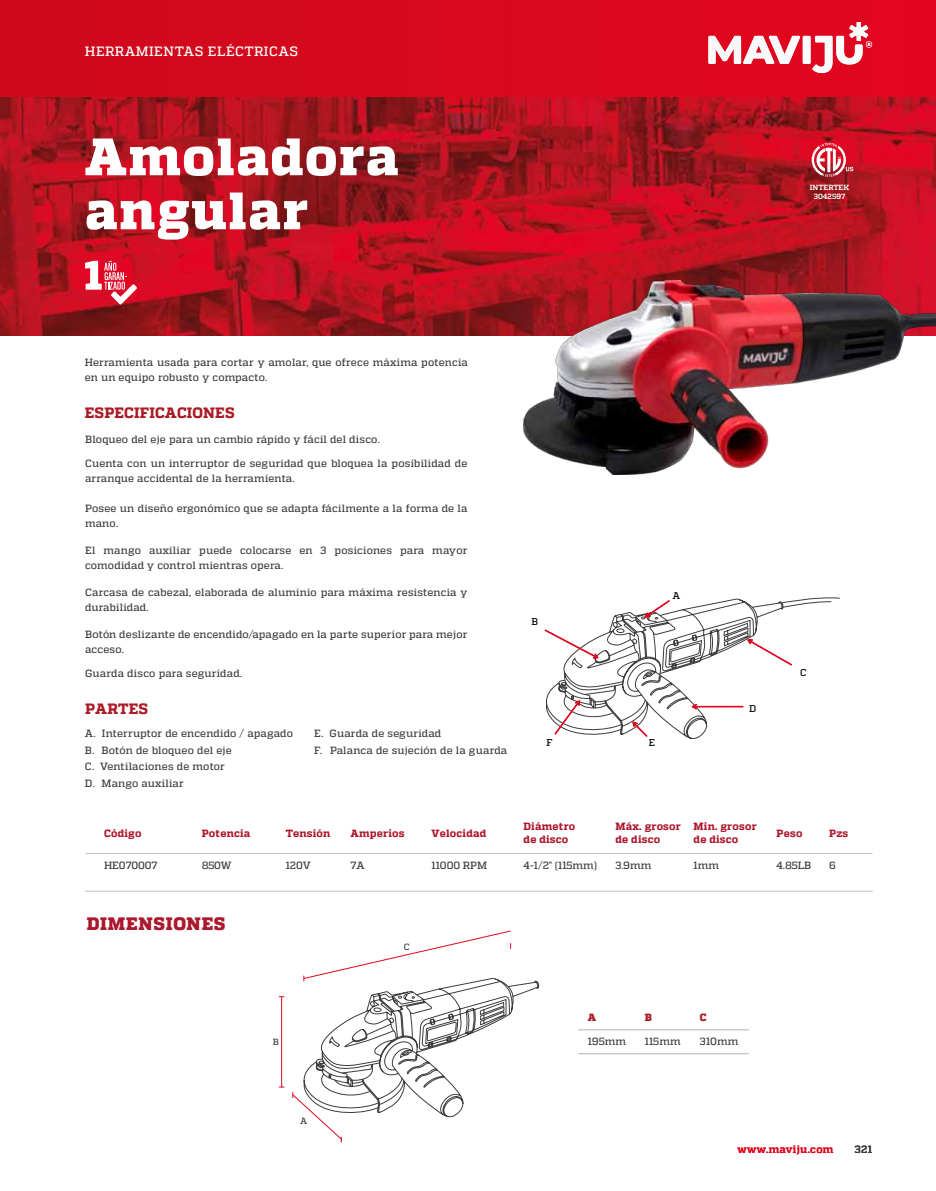
<style>
.page{position:relative;width:936px;height:1191px;background:#fff}
.page>*{position:absolute;margin:0;border:0;box-sizing:border-box;transform-origin:0 0}
.t1{font:800 52.5px/54px "Quadon";letter-spacing:.025em;color:#fff}
.t2{font:800 18px "Quadon";letter-spacing:.04em;color:#ac182d}
.t3{font:800 15px "Quadon";letter-spacing:.01em;color:#ac1a25}
.t4{font:500 13.5px "Quadon";letter-spacing:.035em;color:#fff}
.t5{font:500 10.5px/15px "Quadon";letter-spacing:.015em;color:#3c3c3b}
.t6{font:800 10.5px/12.6px "Quadon";letter-spacing:.02em;color:#ac182d}
.t7{font:700 10.5px "Quadon";letter-spacing:.03em;color:#e2071e}
.t8{font:500 10.5px "Quadon";letter-spacing:-.01em;color:#3c3c3b}
.t9{font:700 10.5px "Quadon";color:#3c3c3b}
.t10{font:800 10.5px "Quadon";color:#ac1a25}
.t11{font:500 9.9px "Quadon";color:#000}
.t12{font:500 9px "Quadon";color:#3c3c3b}
.t13{font:700 7.5px/8.7px "Quadon";color:#fff;text-align:center}
</style>
<div class="page">
<img style="left:1px;top:0;width:934px;height:335px">
<img style="left:802px;top:36px;width:8px;height:28px">
<svg style="left:812px;top:22px;width:60px;height:51px"></svg>
<img style="left:849px;top:22px;width:19px;height:19px">
<svg style="left:708px;top:36px;width:92px;height:28px"></svg>
<img style="left:0;top:0;width:1px;height:1191px">
<svg style="left:546px;top:98px;width:389px;height:182px;background:#b61221"></svg>
<svg style="left:85px;top:261px;width:52px;height:43px"></svg>
<hr style="left:86px;top:853px;width:786px;height:1px;background:#c6c6c6">
<hr style="left:85px;top:890px;width:787px;height:1px;background:#c6c6c6">
<hr style="left:578px;top:1029px;width:170px;height:1px;background:#c6c6c6">
<hr style="left:578px;top:1053px;width:170px;height:1px;background:#c6c6c6">
<img style="left:523px;top:280px;width:412px;height:194px">
<svg style="left:544px;top:597px;width:296px;height:142px"></svg>
<svg style="left:292px;top:930px;width:247px;height:212px"></svg>
<hr style="left:281px;top:996px;width:1px;height:91px;background:#e2071e">
<svg style="left:811px;top:143px;width:42px;height:34px"></svg>
<p class="t4" style="left:85px;top:44px;width:215px">HERRAMIENTAS ELÉCTRICAS</p>
<h1 class="t1" style="left:85px;top:131px;width:315px">Amoladora angular</h1>
<p class="t13" style="left:809px;top:183px;width:41px">INTERTEK<br>3042597</p>
<p class="t5" style="left:85px;top:355px;width:384px">Herramienta usada para cortar y amolar, que ofrece máxima potencia en un equipo robusto y compacto.</p>
<h3 class="t3" style="left:85px;top:404px;width:151px">ESPECIFICACIONES</h3>
<p class="t5" style="left:85px;top:432px;width:296px">Bloqueo del eje para un cambio rápido y fácil del disco.</p>
<p class="t5" style="left:85px;top:456px;width:384px">Cuenta con un interruptor de seguridad que bloquea la posibilidad de arranque accidental de la herramienta.</p>
<p class="t5" style="left:85px;top:501px;width:384px">Posee un diseño ergonómico que se adapta fácilmente a la forma de la mano.</p>
<p class="t5" style="left:85px;top:543px;width:384px">El mango auxiliar puede colocarse en 3 posiciones para mayor comodidad y control mientras opera.</p>
<p class="t5" style="left:85px;top:585px;width:384px">Carcasa de cabezal, elaborada de aluminio para máxima resistencia y durabilidad.</p>
<p class="t5" style="left:85px;top:627px;width:384px">Botón deslizante de encendido/apagado en la parte superior para mejor acceso.</p>
<p class="t5" style="left:85px;top:666px;width:159px">Guarda disco para seguridad.</p>
<h3 class="t3" style="left:85px;top:700px;width:65px">PARTES</h3>
<p class="t5" style="left:85px;top:725px;width:210px;line-height:16.5px">A. Interruptor de encendido / apagado<br>B. Botón de bloqueo del eje<br>C. Ventilaciones de motor<br>D. Mango auxiliar</p>
<p class="t5" style="left:314px;top:725px;width:194px;line-height:16.5px">E. Guarda de seguridad<br>F. Palanca de sujeción de la guarda</p>
<p class="t11" style="left:531px;top:615px;width:8px">B</p>
<p class="t11" style="left:672px;top:590px;width:9px">A</p>
<p class="t11" style="left:546px;top:736px;width:8px">F</p>
<p class="t11" style="left:648px;top:736px;width:8px">E</p>
<p class="t11" style="left:749px;top:702px;width:9px">D</p>
<p class="t11" style="left:800px;top:667px;width:8px">C</p>
<p class="t6" style="left:104px;top:826px;width:39px">Código</p>
<p class="t6" style="left:202px;top:826px;width:50px">Potencia</p>
<p class="t6" style="left:286px;top:826px;width:46px">Tensión</p>
<p class="t6" style="left:350px;top:826px;width:55px">Amperios</p>
<p class="t6" style="left:431px;top:826px;width:56px">Velocidad</p>
<p class="t6" style="left:523px;top:820px;width:53px">Diámetro de disco</p>
<p class="t6" style="left:615px;top:820px;width:67px">Máx. grosor de disco</p>
<p class="t6" style="left:693px;top:820px;width:65px">Min. grosor de disco</p>
<p class="t6" style="left:776px;top:827px;width:27px">Peso</p>
<p class="t6" style="left:829px;top:826px;width:21px">Pzs</p>
<p class="t8" style="left:104px;top:859px;width:55px">HE070007</p>
<p class="t5" style="left:202px;top:858px;width:31px">850W</p>
<p class="t5" style="left:286px;top:858px;width:27px">120V</p>
<p class="t5" style="left:350px;top:858px;width:16px">7A</p>
<p class="t5" style="left:431px;top:858px;width:57px">11000 RPM</p>
<p class="t5" style="left:523px;top:858px;width:75px">4-1/2” (115mm)</p>
<p class="t5" style="left:776px;top:858px;width:36px">4.85LB</p>
<p class="t5" style="left:829px;top:858px;width:8px">6</p>
<p class="t5" style="left:615px;top:858px;width:37px">3.9mm</p>
<p class="t5" style="left:693px;top:858px;width:27px">1mm</p>
<h2 class="t2" style="left:87px;top:913px;width:140px">DIMENSIONES</h2>
<p class="t12" style="left:273px;top:1036px;width:8px">B</p>
<p class="t12" style="left:300px;top:1116px;width:9px">A</p>
<p class="t12" style="left:404px;top:942px;width:7px">C</p>
<p class="t10" style="left:587px;top:1011px;width:10px">A</p>
<p class="t10" style="left:644px;top:1011px;width:9px">B</p>
<p class="t5" style="left:587px;top:1034px;width:40px">195mm</p>
<p class="t5" style="left:644px;top:1034px;width:37px">115mm</p>
<p class="t10" style="left:699px;top:1011px;width:8px">C</p>
<p class="t5" style="left:699px;top:1034px;width:40px">310mm</p>
<p class="t7" style="left:737px;top:1143px;width:97px">www.maviju.com</p>
<p class="t9" style="left:854px;top:1143px;width:19px">321</p>
</div>
